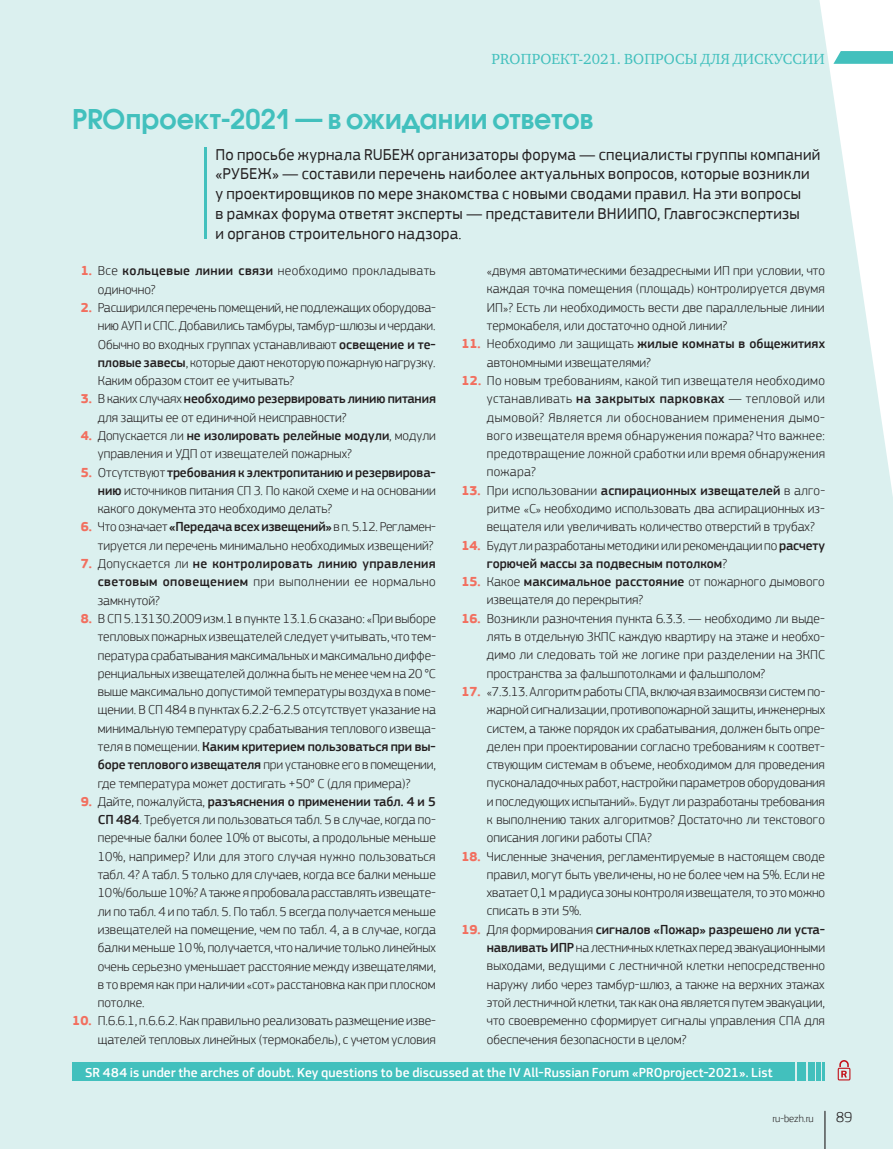
<style>
.page{position:relative;width:893px;height:1149px;background:#fff}
.page>*{position:absolute;margin:0;border:0;box-sizing:border-box;transform-origin:0 0}
.t1{font:600 27px "Avant Garde Gothic C";color:#42c0bd}
.t2{font:16.5px/19.8px "PF Square Sans Pro";letter-spacing:.015em;color:#231f20}
.t3{font:15px "Charter ITC";letter-spacing:.01em;color:#42c0bd}
.t4{font:300 15px "PF Square Sans Pro";color:#231f20}
.t5{font:300 13.5px/18.3px "PF Square Sans Pro";color:#231f20;text-align:justify}
.t6{font:500 13.5px/18.3px "PF Square Sans Pro";letter-spacing:.025em;color:#231f20;text-align:justify}
.t7{font:500 13.5px "PF Square Sans Pro";letter-spacing:.005em;color:#fff}
.t8{font:300 13.5px/18.3px "PF Square Sans Pro";letter-spacing:.025em;color:#231f20}
.t9{font:300 10.5px "PF Square Sans Pro";color:#231f20}
.s1{font-weight:700;color:#f26f5f}
.s2{font-weight:500}
.s3{font-weight:300}
</style>
<div class="page">
<div style="left:0;top:0;width:893px;height:1148px;background:#dbf0ef"></div>
<svg style="left:819px;top:0;width:74px;height:496px"></svg>
<hr style="left:204px;top:147px;width:3px;height:92px;background:#42c0bd">
<div style="left:72px;top:1061px;width:723px;height:19px;background:#42c0bd"></div>
<div style="left:797px;top:1061px;width:9px;height:19px;background:#42c0bd"></div>
<div style="left:808px;top:1061px;width:6px;height:19px;background:#42c0bd"></div>
<div style="left:816px;top:1061px;width:5px;height:19px;background:#42c0bd"></div>
<svg style="left:823px;top:1062px;width:2px;height:18px"></svg>
<svg style="left:837px;top:1060px;width:14px;height:20px"></svg>
<hr style="left:824px;top:1110px;width:1px;height:38px;background:#231f20">
<p class="t3" style="left:492px;top:49px;width:335px">PROПРОЕКТ-2021. ВОПРОСЫ ДЛЯ ДИСКУССИИ</p>
<h1 class="t1" style="left:72px;top:102px;width:523px">PROпроект-2021 — в ожидании ответов</h1>
<p class="t2" style="left:216px;top:144px;width:606px">По просьбе журнала RUБЕЖ организаторы форума — специалисты группы компаний «РУБЕЖ» — составили перечень наиболее актуальных вопросов, которые возникли у проектировщиков по мере знакомства с новыми сводами правил. На эти вопросы<br>в рамках форума ответят эксперты — представители ВНИИПО, Главгосэкспертизы<br>и органов строительного надзора.</p>
<p class="t8" style="left:98px;top:261px;width:339px;text-indent:-17px"><span class="s1">1.</span> Все <span class="s2">кольцевые линии связи</span> необходимо прокладывать одиночно?</p>
<p class="t5" style="left:98px;top:298px;width:340px;text-indent:-17px"><span class="s1">2.</span> Расширился перечень помещений, не подлежащих оборудова&shy;нию АУП и СПС. Добавились тамбуры, тамбур-шлюзы и чердаки.<br>Обычно во входных группах устанавливают <span class="s2">освещение и те&shy;пловые завесы</span>, которые дают некоторую пожарную нагрузку.<br>Каким образом стоит ее учитывать?</p>
<p class="t5" style="left:98px;top:389px;width:340px;text-indent:-17px"><span class="s1">3.</span> В каких случаях <span class="s2">необходимо резервировать линию питания </span>для защиты ее от единичной неисправности?</p>
<p class="t5" style="left:98px;top:426px;width:340px;text-indent:-17px"><span class="s1">4.</span> Допускается ли <span class="s2">не изолировать релейные модули</span>, модули управления и УДП от извещателей пожарных?</p>
<p class="t5" style="left:98px;top:462px;width:340px;text-indent:-17px"><span class="s1">5.</span> Отсутствуют <span class="s2">требования к электропитанию и резервирова&shy;нию</span> источников питания СП З. По какой схеме и на основании какого документа это необходимо делать?</p>
<p class="t5" style="left:81px;top:517px;width:357px;text-align:right"><span class="s1">6.</span> Что означает <span class="s2">«Передача всех извещений»</span> в п. 5.12. Регламен&shy;тируется ли перечень минимально необходимых извещений?</p>
<p class="t6" style="left:98px;top:554px;width:340px;text-indent:-17px"><span class="s1">7.</span> <span class="s3">Допускается ли</span> не контролировать линию управления световым оповещением <span class="s3">при выполнении ее нормально замкнутой?</span></p>
<p class="t5" style="left:98px;top:609px;width:340px;text-indent:-17px"><span class="s1">8.</span> В СП 5.13130.2009 изм.1 в пункте 13.1.6 сказано: «При выборе тепловых пожарных извещателей следует учитывать, что тем&shy;пература срабатывания максимальных и максимально диффе&shy;ренциальных извещателей должна быть не менее чем на 20 °C выше максимально допустимой температуры воздуха в поме&shy;щении. В СП 484 в пунктах 6.2.2-6.2.5 отсутствует указание на минимальную температуру срабатывания теплового извеща&shy;теля в помещении. <span class="s2">Каким критерием пользоваться при вы&shy;боре теплового извещателя</span> при установке его в помещении, где температура может достигать +50° С (для примера)?</p>
<p class="t5" style="left:98px;top:792px;width:340px;text-indent:-17px"><span class="s1">9.</span> Дайте, пожалуйста, <span class="s2">разъяснения о применении табл. 4 и 5<br>СП 484</span>. Требуется ли пользоваться табл. 5 в случае, когда по&shy;перечные балки более 10 % от высоты, а продольные меньше 10 %, например? Или для этого случая нужно пользоваться табл. 4? А табл. 5 только для случаев, когда все балки меньше 10 %/больше 10 %? А также я пробовала расставлять извещате&shy;ли по табл. 4 и по табл. 5. По табл. 5 всегда получается меньше извещателей на помещение, чем по табл. 4, а в случае, когда балки меньше 10 %, получается, что наличие только линейных очень серьезно уменьшает расстояние между извещателями, в то время как при наличии «сот» расстановка как при плоском потолке.</p>
<p class="t5" style="left:72px;top:1011px;width:365px;text-align:right"><span class="s1">10.</span> П.6.6.1, п.6.6.2. Как правильно реализовать размещение изве&shy;щателей тепловых линейных (термокабель), с учетом условия</p>
<p class="t5" style="left:487px;top:261px;width:340px">«двумя автоматическими безадресными ИП при условии, что каждая точка помещения (площадь) контролируется двумя ИП»? Есть ли необходимость вести две параллельные линии термокабеля, или достаточно одной линии?</p>
<p class="t5" style="left:487px;top:334px;width:340px;text-indent:-26px"><span class="s1">11.</span> Необходимо ли защищать <span class="s2">жилые комнаты в общежитиях </span>автономными извещателями?</p>
<p class="t5" style="left:487px;top:371px;width:340px;text-indent:-26px"><span class="s1">12.</span> По новым требованиям, какой тип извещателя необходимо устанавливать <span class="s2">на закрытых парковках</span> — тепловой или дымовой? Является ли обоснованием применения дымо&shy;вого извещателя время обнаружения пожара? Что важнее: предотвращение ложной сработки или время обнаружения пожара?</p>
<p class="t5" style="left:487px;top:481px;width:340px;text-indent:-26px"><span class="s1">13.</span> При использовании <span class="s2">аспирационных извещателей</span> в алго&shy;ритме «С» необходимо использовать два аспирационных из&shy;вещателя или увеличивать количество отверстий в трубах?</p>
<p class="t5" style="left:487px;top:535px;width:340px;text-indent:-26px"><span class="s1">14.</span> Будут ли разработаны методики или рекомендации по <span class="s2">расчету горючей массы за подвесным потолком</span>?</p>
<p class="t5" style="left:487px;top:572px;width:339px;text-indent:-26px"><span class="s1">15.</span> Какое <span class="s2">максимальное расстояние</span> от пожарного дымового извещателя до перекрытия?</p>
<p class="t5" style="left:487px;top:609px;width:340px;text-indent:-26px"><span class="s1">16.</span> Возникли разночтения пункта 6.3.3. — необходимо ли выде&shy;лять в отдельную ЗКПС каждую квартиру на этаже и необхо&shy;димо ли следовать той же логике при разделении на ЗКПС пространства за фальшпотолками и фальшполом?</p>
<p class="t5" style="left:487px;top:682px;width:340px;text-indent:-26px"><span class="s1">17.</span> «7.3.13. Алгоритм работы СПА, включая взаимосвязи систем по&shy;жарной сигнализации, противопожарной защиты, инженерных систем, а также порядок их срабатывания, должен быть опре&shy;делен при проектировании согласно требованиям к соответ&shy;ствующим системам в объеме, необходимом для проведения пусконаладочных работ, настройки параметров оборудования и последующих испытаний». Будут ли разработаны требования к выполнению таких алгоритмов? Достаточно ли текстового описания логики работы СПА?</p>
<p class="t5" style="left:487px;top:846px;width:340px;text-indent:-26px"><span class="s1">18.</span> Численные значения, регламентируемые в настоящем своде правил, могут быть увеличены, но не более чем на 5 %. Если не хватает 0,1 м радиуса зоны контроля извещателя, то это можно списать в эти 5 %.</p>
<p class="t5" style="left:487px;top:919px;width:340px;text-indent:-26px"><span class="s1">19.</span> Для формирования <span class="s2">сигналов «Пожар» разрешено ли уста&shy;навливать ИПР</span> на лестничных клетках перед эвакуационными выходами, ведущими с лестничной клетки непосредственно наружу либо через тамбур-шлюз, а также на верхних этажах этой лестничной клетки, так как она является путем эвакуации, что своевременно сформирует сигналы управления СПА для обеспечения безопасности в целом?</p>
<p class="t7" style="left:85px;top:1064px;width:689px">SR 484 is under the arches of doubt. Key questions to be discussed at the IV All-Russian Forum «PROproject-2021». List</p>
<p class="t9" style="left:772px;top:1112px;width:43px">ru-bezh.ru</p>
<p class="t4" style="left:836px;top:1108px;width:18px">89</p>
</div>
